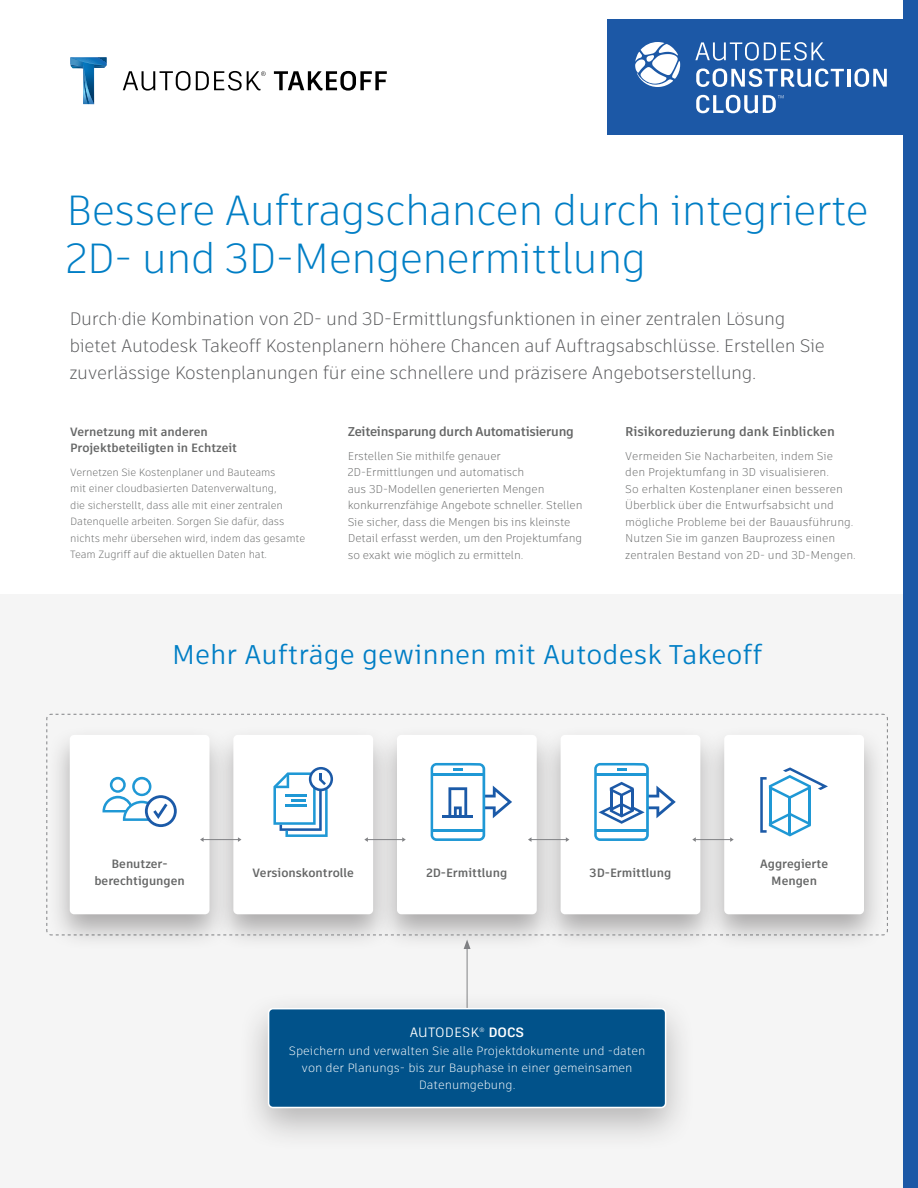
<style>
.page{position:relative;width:918px;height:1188px;background:#fff}
.page>*{position:absolute;margin:0;border:0;box-sizing:border-box;transform-origin:0 0}
.t1{font:300 42px/48px "Artifakt Element";letter-spacing:-.025em;color:#007ec5}
.t2{font:27px "Artifakt Element";color:#007ec5}
.t3{font:300 18px/27px "Artifakt Element";letter-spacing:-.02em;color:#57585a}
.t4{font:13.5px "Artifakt Legend";color:#fff}
.t5{font:700 12.75px "Artifakt Element";letter-spacing:-.02em;color:#656666}
.t6{font:700 12.75px "Artifakt Element";color:#656666}
.t7{font:700 12px/17.4px "Artifakt Element";color:#656666;text-align:center}
.t8{font:300 12px/17.4px "Artifakt Element";color:#fff;text-align:center}
.t9{font:300 11.25px/16.5px "Artifakt Element";letter-spacing:-.01em;color:#656666}
.t10{font:300 10.5px/16.5px "Artifakt Element";letter-spacing:-.01em;color:#656666}
.s1{font-weight:700}
</style>
<div class="page">
<div style="left:0;top:594px;width:918px;height:594px;background:#f5f5f5"></div>
<div style="left:904px;top:0;width:14px;height:1188px;background:#1c58a6"></div>
<div style="left:607px;top:19px;width:311px;height:116px;background:#1c58a6"></div>
<svg style="left:635px;top:42px;width:45px;height:45px"></svg>
<svg style="left:695px;top:42px;width:129px;height:19px"></svg>
<svg style="left:696px;top:68px;width:148px;height:19px"></svg>
<hr style="left:847px;top:69px;width:3px;height:18px;background:#fff">
<svg style="left:855px;top:68px;width:32px;height:19px"></svg>
<svg style="left:696px;top:95px;width:87px;height:18px"></svg>
<hr style="left:467px;top:947px;width:1px;height:110px;background:#818285">
<div style="left:238px;top:991px;width:459px;height:161px;background:#231f20;opacity:.3"></div>
<div style="left:269px;top:1009px;width:397px;height:98px;background:#01528a;border-radius:4px"></div>
<div style="left:268px;top:1008px;width:398px;height:100px;border:2px solid #fff;border-radius:4px"></div>
<svg style="left:237px;top:936px;width:460px;height:13px"></svg>
<svg style="left:46px;top:714px;width:842px;height:222px"></svg>
<div style="left:47px;top:725px;width:185px;height:226px;background:#231f20;opacity:.35"></div>
<div style="left:70px;top:735px;width:140px;height:179px;background:#fff;border-radius:4px"></div>
<svg style="left:103px;top:777px;width:74px;height:50px"></svg>
<svg style="left:273px;top:767px;width:60px;height:70px"></svg>
<svg style="left:594px;top:763px;width:82px;height:78px"></svg>
<svg style="left:431px;top:763px;width:81px;height:78px"></svg>
<hr style="left:443px;top:815px;width:30px;height:3px;background:#1b5aa8">
<div style="left:701px;top:725px;width:186px;height:226px;background:#231f20;opacity:.35"></div>
<div style="left:724px;top:735px;width:140px;height:179px;background:#fff;border-radius:4px"></div>
<svg style="left:760px;top:767px;width:68px;height:69px"></svg>
<hr style="left:203px;top:839px;width:35px;height:1px;background:#818285">
<svg style="left:238px;top:837px;width:3px;height:5px"></svg>
<svg style="left:200px;top:837px;width:4px;height:5px"></svg>
<hr style="left:695px;top:839px;width:36px;height:1px;background:#818285">
<svg style="left:730px;top:837px;width:4px;height:5px"></svg>
<svg style="left:692px;top:837px;width:4px;height:5px"></svg>
<svg style="left:70px;top:57px;width:37px;height:48px"></svg>
<svg style="left:123px;top:71px;width:67px;height:20px"></svg>
<svg style="left:196px;top:71px;width:70px;height:20px"></svg>
<svg style="left:274px;top:71px;width:113px;height:20px"></svg>
<p class="t1" style="left:66px;top:186px;width:805px">Bessere Auftragschancen durch integrierte<br>2D- und 3D-Mengenermittlung</p>
<p class="t3" style="left:69px;top:305px;width:757px">Durch·die Kombination von 2D- und 3D-Ermittlungsfunktionen in einer zentralen Lösung bietet Autodesk Takeoff Kostenplanern höhere Chancen auf Auftragsabschlüsse. Erstellen Sie zuverlässige Kostenplanungen für eine schnellere und präzisere Angebotserstellung.</p>
<p class="t7" style="left:70px;top:423px;width:168px;line-height:16.5px;text-align:left">Vernetzung mit anderen<br>Projektbeteiligten in Echtzeit</p>
<p class="t10" style="left:70px;top:464px;width:236px">Vernetzen Sie Kostenplaner und Bauteams<br>mit einer cloudbasierten Datenverwaltung,<br>die sicherstellt, dass alle mit einer zentralen Datenquelle arbeiten. Sorgen Sie dafür, dass nichts mehr übersehen wird, indem das gesamte Team Zugriff auf die aktuellen Daten hat.</p>
<p class="t5" style="left:348px;top:423px;width:228px">Zeiteinsparung durch Automatisierung</p>
<p class="t9" style="left:348px;top:447px;width:236px">Erstellen Sie mithilfe genauer 2D-Ermittlungen und automatisch<br>aus 3D-Modellen generierten Mengen konkurrenzfähige Angebote schneller. Stellen Sie sicher, dass die Mengen bis ins kleinste Detail erfasst werden, um den Projektumfang so exakt wie möglich zu ermitteln.</p>
<p class="t6" style="left:625px;top:423px;width:211px">Risikoreduzierung dank Einblicken</p>
<p class="t9" style="left:625px;top:447px;width:232px">Vermeiden Sie Nacharbeiten, indem Sie<br>den Projektumfang in 3D visualisieren.<br>So erhalten Kostenplaner einen besseren Überblick über die Entwurfsabsicht und mögliche Probleme bei der Bauausführung.<br>Nutzen Sie im ganzen Bauprozess einen zentralen Bestand von 2D- und 3D-Mengen.</p>
<p class="t2" style="left:172px;top:636px;width:592px">Mehr Aufträge gewinnen mit Autodesk Takeoff</p>
<p class="t7" style="left:94px;top:855px;width:92px">Benutzer&shy;berechtigungen</p>
<p class="t7" style="left:760px;top:855px;width:69px">Aggregierte<br>Mengen</p>
<p class="t7" style="left:253px;top:864px;width:103px">Versionskontrolle</p>
<p class="t7" style="left:426px;top:864px;width:83px">2D-Ermittlung</p>
<p class="t7" style="left:590px;top:864px;width:83px">3D-Ermittlung</p>
<p class="t4" style="left:410px;top:1023px;width:116px">AUTODESK<sup>®</sup> <span class="s1">DOCS</span></p>
<p class="t8" style="left:289px;top:1042px;width:358px">Speichern und verwalten Sie alle Projektdokumente und -daten von der Planungs- bis zur Bauphase in einer gemeinsamen<br>Datenumgebung.</p>
</div>
